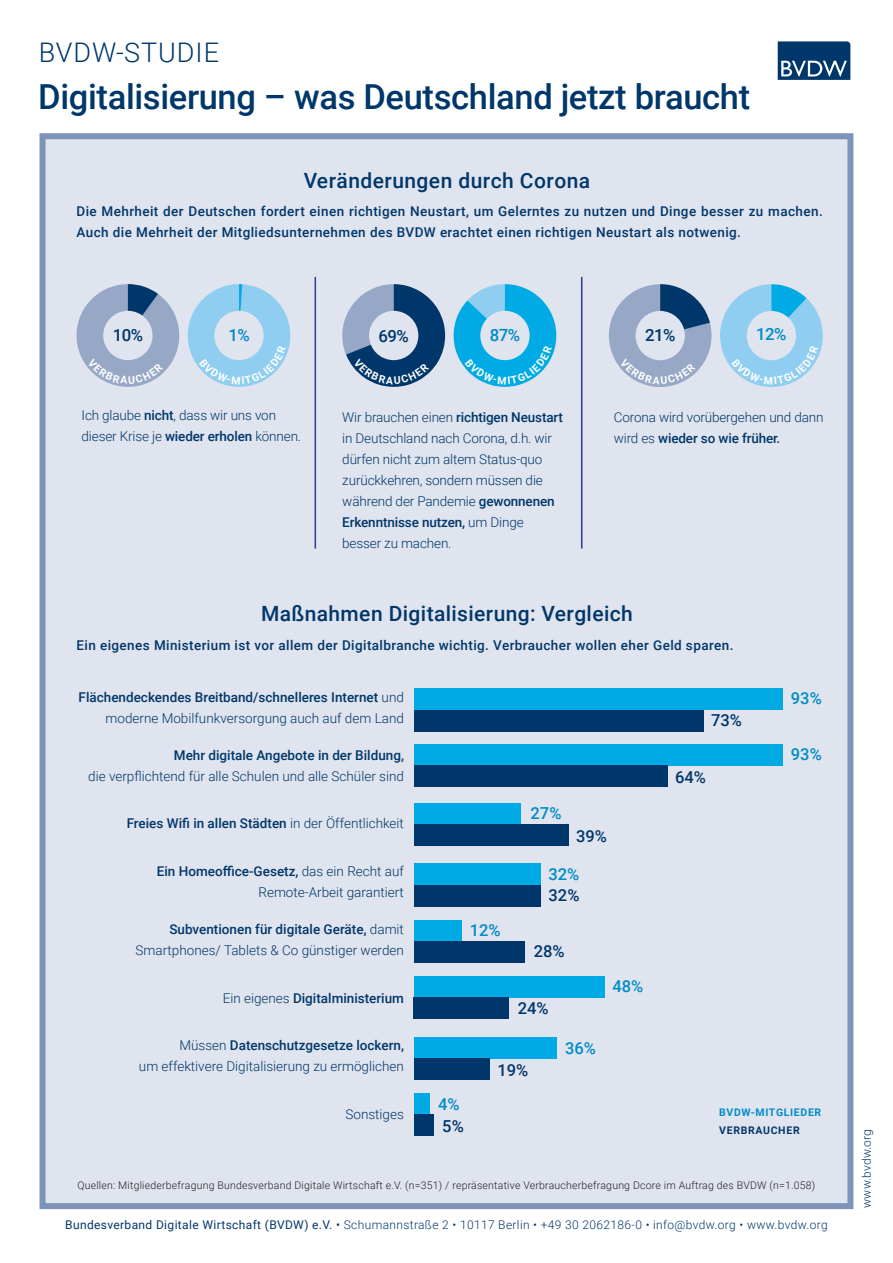
<style>
.page{position:relative;width:893px;height:1263px;background:#fff}
.page>*{position:absolute;margin:0;border:0;box-sizing:border-box;transform-origin:0 0}
.t1{font:500 34.5px "Roboto";letter-spacing:-.01em;color:#00376b}
.t2{font:300 27px "Roboto";letter-spacing:.035em;color:#00376b}
.t3{font:500 21px "Roboto";letter-spacing:.02em;color:#00376b}
.t4{font:500 16.8px "Roboto";color:#00376b}
.t5{font:500 16.8px "Roboto";color:#008cc8}
.t6{font:500 16.5px "Roboto";color:#008cc8}
.t7{font:500 16.5px "Roboto";color:#00376b}
.t8{font:300 13.5px/21px "Roboto";letter-spacing:-.01em;color:#00376b}
.t9{font:500 13.5px/21px "Roboto";letter-spacing:.03em;color:#00376b}
.t10{font:500 13.5px/21px "Roboto";color:#00376b;text-align:right}
.t11{font:300 12px "Roboto";letter-spacing:.03em;color:#00376b}
.t12{font:300 12px "Roboto";letter-spacing:.01em;color:#00376b}
.t13{font:300 10.5px "Roboto";letter-spacing:.02em;color:#231f20}
.t14{font:700 10.5px "Roboto";letter-spacing:.065em;color:#008cc8}
.t15{font:700 10.5px "Roboto";letter-spacing:.065em;color:#00376b}
.s1{font-weight:500}
.s2{font-weight:300}
.s3{font-weight:400}
</style>
<div class="page">
<div style="left:40px;top:133px;width:813px;height:1076px;background:#e0e4ee;border:6px solid #7d93b8"></div>
<svg style="left:778px;top:41px;width:72px;height:39px;background:#265481"></svg>
<div style="left:414px;top:689px;width:368px;height:21px;background:#00abe5"></div>
<div style="left:414px;top:744px;width:368px;height:21px;background:#00abe5"></div>
<div style="left:414px;top:803px;width:107px;height:22px;background:#00abe5"></div>
<div style="left:414px;top:864px;width:127px;height:21px;background:#00abe5"></div>
<div style="left:414px;top:920px;width:47px;height:21px;background:#00abe5"></div>
<div style="left:414px;top:976px;width:190px;height:21px;background:#00abe5"></div>
<div style="left:414px;top:1037px;width:143px;height:21px;background:#00abe5"></div>
<div style="left:414px;top:1093px;width:16px;height:22px;background:#00abe5"></div>
<div style="left:414px;top:710px;width:289px;height:21px;background:#00376b"></div>
<div style="left:414px;top:765px;width:253px;height:21px;background:#00376b"></div>
<div style="left:414px;top:825px;width:154px;height:21px;background:#00376b"></div>
<div style="left:414px;top:885px;width:127px;height:21px;background:#00376b"></div>
<div style="left:414px;top:941px;width:111px;height:21px;background:#00376b"></div>
<div style="left:414px;top:997px;width:95px;height:21px;background:#00376b"></div>
<div style="left:414px;top:1058px;width:75px;height:22px;background:#00376b"></div>
<div style="left:414px;top:1115px;width:20px;height:21px;background:#00376b"></div>
<hr style="left:315px;top:277px;width:1px;height:272px;background:#253f8e">
<hr style="left:581px;top:277px;width:1px;height:272px;background:#253f8e">
<svg style="left:76px;top:284px;width:103px;height:103px"></svg>
<svg style="left:342px;top:284px;width:103px;height:103px"></svg>
<svg style="left:609px;top:284px;width:103px;height:103px"></svg>
<svg style="left:188px;top:284px;width:102px;height:103px"></svg>
<svg style="left:454px;top:284px;width:102px;height:103px"></svg>
<svg style="left:720px;top:284px;width:103px;height:103px"></svg>
<h2 class="t2" style="left:39px;top:34px;width:182px">BVDW-STUDIE</h2>
<h1 class="t1" style="left:38px;top:72px;width:713px">Digitalisierung – was Deutschland jetzt braucht</h1>
<h3 class="t3" style="left:304px;top:166px;width:288px">Veränderungen durch Corona</h3>
<p class="t9" style="left:77px;top:201px;width:748px">Die Mehrheit der Deutschen fordert einen richtigen Neustart, um Gelerntes zu nutzen und Dinge besser zu machen.<br>Auch die Mehrheit der Mitgliedsunternehmen des BVDW erachtet einen richtigen Neustart als notwenig.</p>
<p class="t5" style="left:228px;top:323px;width:23px">1%</p>
<p class="t5" style="left:490px;top:323px;width:32px">87%</p>
<p class="t5" style="left:756px;top:323px;width:32px">12%</p>
<p class="t4" style="left:113px;top:323px;width:32px">10%</p>
<p class="t4" style="left:378px;top:324px;width:32px">69%</p>
<p class="t4" style="left:645px;top:323px;width:32px">21%</p>
<p class="t8" style="left:82px;top:404px;width:221px">Ich glaube <span class="s1">nicht</span>, dass wir uns von dieser Krise je <span class="s1">wieder erholen</span> können.</p>
<p class="t8" style="left:342px;top:406px;width:222px">Wir brauchen einen <span class="s1">richtigen Neustart </span>in Deutschland nach Corona, d.h. wir dürfen nicht zum altem Status-quo zurückkehren, sondern müssen die während der Pandemie <span class="s1">gewonnenen<br>Erkenntnisse nutzen,</span> um Dinge besser zu machen.</p>
<p class="t8" style="left:614px;top:406px;width:211px">Corona wird vorübergehen und dann wird es <span class="s1">wieder so wie früher.</span></p>
<h3 class="t3" style="left:261px;top:598px;width:373px">Maßnahmen Digitalisierung: Vergleich</h3>
<p class="t9" style="left:77px;top:634px;width:658px">Ein eigenes Ministerium ist vor allem der Digitalbranche wichtig. Verbraucher wollen eher Geld sparen.</p>
<p class="t10" style="left:79px;top:686px;width:327px">Flächendeckendes Breitband/schnelleres Internet <span class="s2">und moderne Mobilfunkversorgung auch auf dem Land</span></p>
<p class="t10" style="left:174px;top:744px;width:232px">Mehr digitale Angebote in der Bildung,</p>
<p class="t8" style="left:88px;top:765px;width:317px">die verpflichtend für alle Schulen und alle Schüler sind</p>
<p class="t10" style="left:127px;top:812px;width:279px">Freies Wifi in allen Städten <span class="s2">in der Öffentlichkeit</span></p>
<p class="t8" style="left:157px;top:860px;width:249px;text-align:right"><span class="s1">Ein Homeoffice-Gesetz,</span> das ein Recht auf<br>Remote-Arbeit garantiert</p>
<p class="t8" style="left:136px;top:918px;width:270px;text-align:right"><span class="s1">Subventionen für digitale Geräte,</span> damit<br>Smartphones/ Tablets &amp; Co günstiger werden</p>
<p class="t10" style="left:223px;top:987px;width:183px"><span class="s2">Ein eigenes</span> Digitalministerium</p>
<p class="t8" style="left:139px;top:1034px;width:267px;text-align:right">Müssen <span class="s1">Datenschutzgesetze lockern,<br></span>um effektivere Digitalisierung zu ermöglichen</p>
<p class="t8" style="left:345px;top:1103px;width:60px">Sonstiges</p>
<p class="t6" style="left:470px;top:919px;width:32px">12%</p>
<p class="t6" style="left:531px;top:802px;width:32px">27%</p>
<p class="t7" style="left:576px;top:824px;width:32px">39%</p>
<p class="t6" style="left:549px;top:862px;width:32px">32%</p>
<p class="t7" style="left:549px;top:884px;width:32px">32%</p>
<p class="t7" style="left:534px;top:940px;width:32px">28%</p>
<p class="t7" style="left:518px;top:996px;width:32px">24%</p>
<p class="t6" style="left:612px;top:975px;width:32px">48%</p>
<p class="t6" style="left:438px;top:1093px;width:23px">4%</p>
<p class="t7" style="left:442px;top:1114px;width:23px">5%</p>
<p class="t7" style="left:498px;top:1059px;width:32px">19%</p>
<p class="t6" style="left:565px;top:1037px;width:32px">36%</p>
<p class="t7" style="left:711px;top:709px;width:32px">73%</p>
<p class="t7" style="left:675px;top:765px;width:32px">64%</p>
<p class="t6" style="left:791px;top:687px;width:32px">93%</p>
<p class="t6" style="left:791px;top:743px;width:32px">93%</p>
<p class="t14" style="left:719px;top:1104px;width:104px">BVDW-MITGLIEDER</p>
<p class="t15" style="left:719px;top:1122px;width:82px">VERBRAUCHER</p>
<p class="t13" style="left:77px;top:1178px;width:739px">Quellen: Mitgliederbefragung Bundesverband Digitale Wirtschaft e.V. (n=351) / repräsentative Verbraucherbefragung Dcore im Auftrag des BVDW (n=1.058)</p>
<p class="t11" style="left:65px;top:1217px;width:764px"><span class="s3">Bundesverband Digitale Wirtschaft (BVDW) e.V. •</span> Schumannstraße 2 • 10117 Berlin • +49 30 2062186-0 • info@bvdw.org • www.bvdw.org</p>
<p class="t12" style="left:858px;top:1208px;width:80px;rotate:-90deg">www.bvdw.org</p>
</div>
